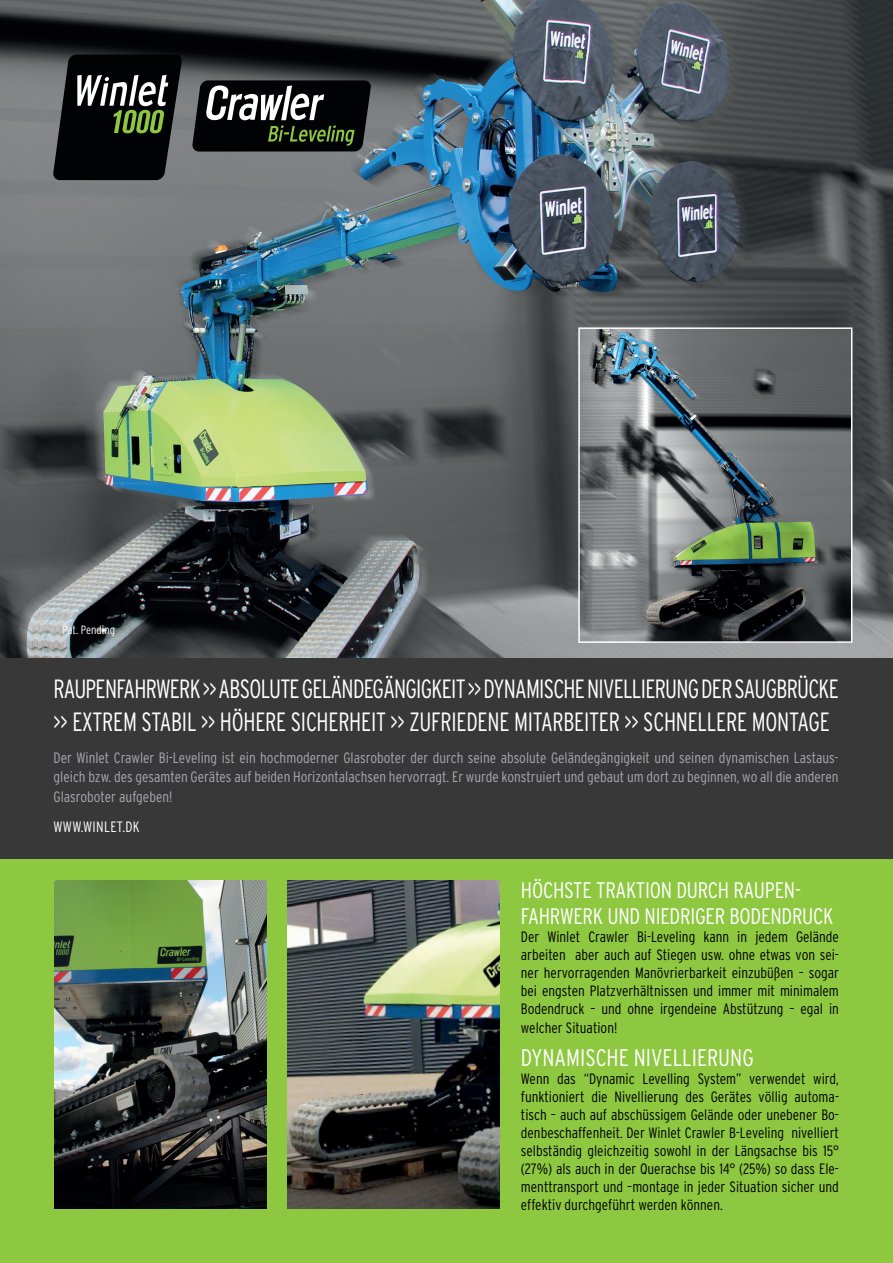
<style>
.page{position:relative;width:893px;height:1263px;background:#fff}
.page>*{position:absolute;margin:0;border:0;box-sizing:border-box;transform-origin:0 0}
.t1{font:300 condensed 26.4px/33px "Interstate";letter-spacing:-.03em;color:#fff;scale:.91 1}
.t2{font:300 condensed 24px "Interstate";color:#fff}
.t3{font:300 condensed 22.5px/25.5px "Interstate";letter-spacing:-.01em;color:#fff}
.t4{font:300 condensed 15px/18px "Interstate";color:#000;text-align:justify}
.t5{font:300 condensed 15px/19.5px "Interstate";color:#a8a9ad;text-align:justify}
.t6{font:300 condensed 15px "Interstate";letter-spacing:.02em;color:#fff}
.t7{font:300 condensed 12px "Interstate";color:#fff}
</style>
<div class="page">
<div style="left:0;top:823px;width:893px;height:440px;background:#8ec740"></div>
<img style="left:0;top:0;width:893px;height:658px">
<div style="left:0;top:658px;width:893px;height:201px;background:#383839"></div>
<img style="left:54px;top:880px;width:213px;height:329px">
<img style="left:287px;top:880px;width:213px;height:329px">
<svg style="left:192px;top:80px;width:179px;height:72px;background:#2f322e"></svg>
<svg style="left:53px;top:54px;width:129px;height:126px;background:#292d28"></svg>
<img style="left:581px;top:330px;width:268px;height:310px">
<div style="left:578px;top:327px;width:274px;height:316px;border:2px solid #fff"></div>
<p class="t7" style="left:62px;top:622px;width:54px">Pat. Pending</p>
<h1 class="t1" style="left:54px;top:672px;width:864px">RAUPENFAHRWERK &gt;&gt; ABSOLUTE GELÄNDEGÄNGIGKEIT &gt;&gt; DYNAMISCHE NIVELLIERUNG DER SAUGBRÜCKE &gt;&gt; EXTREM STABIL &gt;&gt; HÖHERE SICHERHEIT &gt;&gt; ZUFRIEDENE MITARBEITER &gt;&gt; SCHNELLERE MONTAGE</h1>
<p class="t5" style="left:54px;top:747px;width:786px">Der Winlet Crawler Bi-Leveling ist ein hochmoderner Glasroboter der durch seine absolute Geländegängigkeit und seinen dynamischen Lastaus&shy;gleich bzw. des gesamten Gerätes auf beiden Horizontalachsen hervorragt. Er wurde konstruiert und gebaut um dort zu beginnen, wo all die anderen Glasroboter aufgeben!</p>
<p class="t6" style="left:54px;top:817px;width:88px">WWW.WINLET.DK</p>
<h3 class="t3" style="left:521px;top:877px;width:314px">HÖCHSTE TRAKTION DURCH RAUPEN-<br>FAHRWERK UND NIEDRIGER BODENDRUCK</h3>
<p class="t4" style="left:521px;top:927px;width:320px">Der Winlet Crawler Bi-Leveling kann in jedem Gelände arbeiten aber auch auf Stiegen usw. ohne etwas von sei&shy;ner hervorragenden Manövrierbarkeit einzubüßen – sogar bei engsten Platzverhältnissen und immer mit minimalem Bodendruck – und ohne irgendeine Abstützung – egal in</p>
<p class="t4" style="left:521px;top:1019px;width:98px">welcher Situation!</p>
<h2 class="t2" style="left:521px;top:1043px;width:234px">DYNAMISCHE NIVELLIERUNG</h2>
<p class="t4" style="left:521px;top:1070px;width:320px">Wenn das “Dynamic Levelling System” verwendet wird, funktioniert die Nivellierung des Gerätes völlig automa&shy;tisch – auch auf abschüssigem Gelände oder unebener Bo&shy;denbeschaffenheit. Der Winlet Crawler B-Leveling nivelliert selbständig gleichzeitig sowohl in der Längsachse bis 15° (27%) als auch in der Querachse bis 14° (25%) so dass Ele&shy;menttransport und –montage in jeder Situation sicher und effektiv durchgeführt werden können.</p>
</div>
